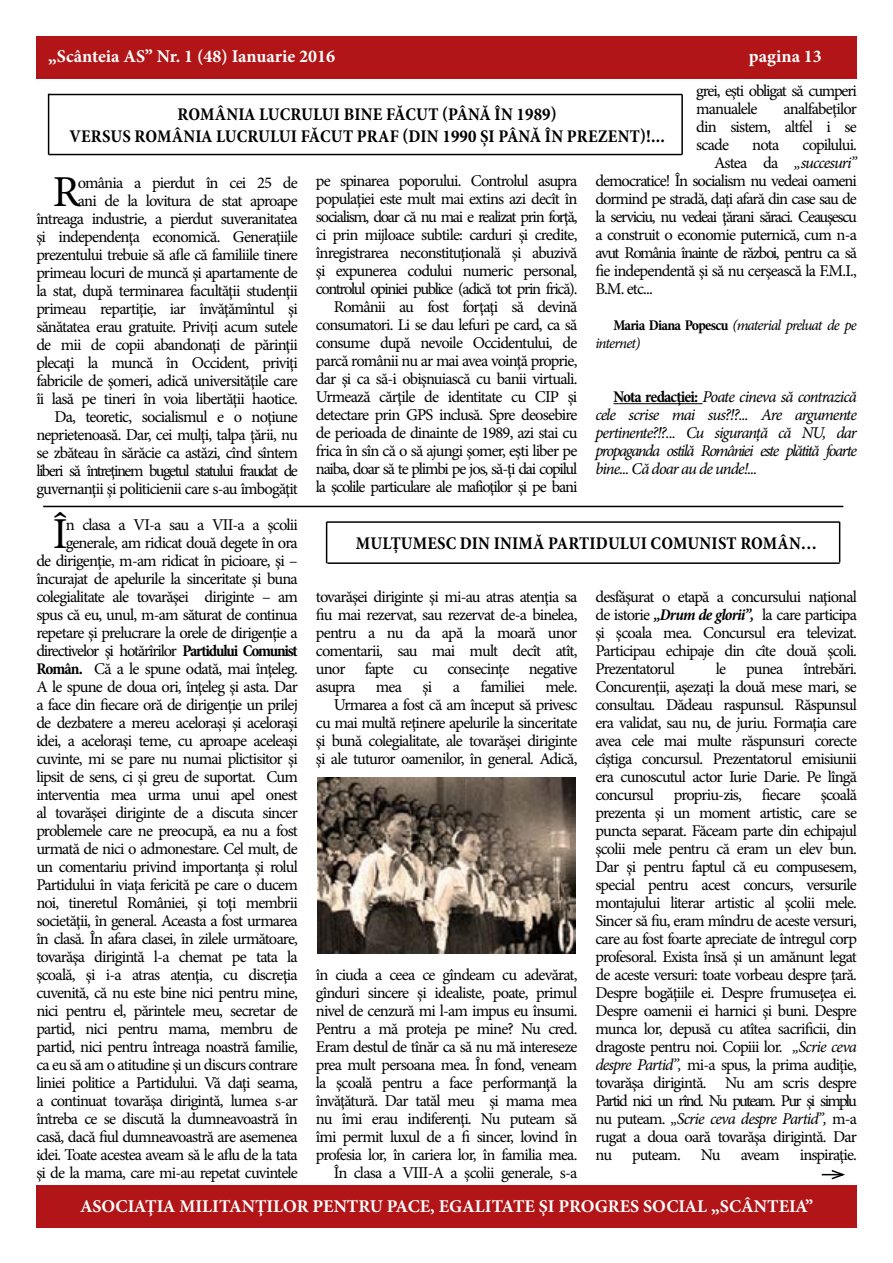
<style>
.page{position:relative;width:893px;height:1263px;background:#fff}
.page>*{position:absolute;margin:0;border:0;box-sizing:border-box;transform-origin:0 0}
.t1{font:44.25px "Minion Pro";color:#000}
.t2{font:700 condensed 18px "Minion Pro";letter-spacing:.01em;color:#000}
.t3{font:700 18px "Minion Pro";color:#fff}
.t4{font:16.5px/18px "Minion Pro";letter-spacing:-.05em;color:#000;text-align:right}
.t5{font:italic 16.5px/18px "Minion Pro";letter-spacing:-.085em;color:#000;text-align:justify}
.t6{font:16.5px "Minion Pro";letter-spacing:-.08em;color:#000}
.t7{font:16.5px/18px "Minion Pro";letter-spacing:-.07em;color:#000}
.t8{font:italic 16.5px "Minion Pro";letter-spacing:-.055em;color:#000}
.t9{font:italic 15px/18px "Minion Pro";letter-spacing:-.06em;color:#000}
.s1{font-style:normal}
.s2{font-weight:700;font-style:normal;font-stretch:condensed}
.s3{font-weight:700;font-stretch:condensed}
.s4{font-weight:700;font-style:italic;font-stretch:condensed}
.s5{font-style:italic}
</style>
<div class="page">
<div style="left:36px;top:1185px;width:821px;height:42px;background:#b11517"></div>
<div style="left:36px;top:36px;width:821px;height:42px;background:#b11517"></div>
<hr style="left:613px;top:403px;width:90px;height:1px;background:#000">
<hr style="left:49px;top:94px;width:633px;height:1px;background:#000">
<hr style="left:48px;top:94px;width:1px;height:61px;background:#000">
<hr style="left:49px;top:154px;width:633px;height:1px;background:#000">
<hr style="left:681px;top:95px;width:2px;height:60px;background:#000">
<hr style="left:43px;top:506px;width:800px;height:1px;background:#000">
<hr style="left:327px;top:521px;width:513px;height:2px;background:#000">
<hr style="left:326px;top:522px;width:1px;height:41px;background:#000">
<hr style="left:327px;top:562px;width:513px;height:2px;background:#000">
<hr style="left:839px;top:522px;width:1px;height:40px;background:#000">
<img style="left:317px;top:777px;width:259px;height:177px">
<svg style="left:822px;top:1170px;width:23px;height:10px"></svg>
<p class="t3" style="left:48px;top:43px;width:289px">„Scânteia AS” Nr. 1 (48) Ianuarie 2016</p>
<p class="t3" style="left:749px;top:43px;width:75px">pagina 13</p>
<p class="t7" style="left:696px;top:82px;width:162px">grei, eşti obligat să cumperi manualele</p>
<p class="t4" style="left:696px;top:100px;width:162px;text-align:justify;text-indent:87px">analfabeţilor din sistem, altfel i se scade</p>
<p class="t2" style="left:178px;top:102px;width:60px">ROMÂNIA</p>
<p class="t2" style="left:259px;top:102px;width:11px">LUCRULUI</p>
<p class="t2" style="left:344px;top:102px;width:11px">BINE</p>
<p class="t2" style="left:386px;top:102px;width:172px">FĂCUT (PÂNĂ ÎN 1989)</p>
<p class="t2" style="left:70px;top:123px;width:12px">VERSUS</p>
<p class="t2" style="left:135px;top:123px;width:60px">ROMÂNIA</p>
<p class="t2" style="left:216px;top:123px;width:11px">LUCRULUI</p>
<p class="t2" style="left:301px;top:123px;width:68px">FĂCUT PRAF</p>
<p class="t2" style="left:403px;top:123px;width:17px">(DIN</p>
<p class="t2" style="left:442px;top:123px;width:136px">1990 ȘI PÂNĂ ÎN PREZEN</p>
<p class="t2" style="left:630px;top:123px;width:37px">T)!...</p>
<p class="t4" style="left:752px;top:136px;width:29px">nota</p>
<p class="t4" style="left:803px;top:136px;width:56px">copilului.</p>
<p class="t8" style="left:714px;top:151px;width:144px"><span class="s1">Astea da</span> „succesuri”</p>
<p class="t4" style="left:595px;top:172px;width:263px">democratice! În socialism nu vedeai oameni</p>
<p class="t4" style="left:595px;top:190px;width:263px">dormind pe stradă, daţi afară din case sau de</p>
<p class="t6" style="left:595px;top:206px;width:263px">la serviciu, nu vedeai ţărani săraci. Ceauşescu</p>
<p class="t4" style="left:595px;top:226px;width:263px">a construit o economie puternică, cum n-a</p>
<p class="t6" style="left:595px;top:242px;width:263px">avut România înainte de război, pentru ca să</p>
<p class="t4" style="left:595px;top:262px;width:263px">fie independentă şi să nu cerşească la F.M.I.,</p>
<p class="t4" style="left:595px;top:280px;width:59px">B.M. etc...</p>
<p class="t9" style="left:595px;top:316px;width:263px;text-indent:18px"><span class="s2">MARIA DIANA POPESCU</span> (material preluat de pe internet)</p>
<p class="t4" style="left:36px;top:173px;width:263px">omânia a pierdut în cei 25 de<br>ani de la lovitura de stat aproape întreaga industrie, a pierdut suveranitatea şi independenţa economică. Generaţiile prezentului trebuie să afle că familiile tinere primeau locuri de muncă şi apartamente de la stat, după terminarea facultăţii studenţii primeau repartiţie, iar învăţămîntul şi sănătatea erau gratuite. Priviţi acum sutele de mii de copii abandonaţi de părinţii plecaţi la muncă în Occident, priviţi fabricile de şomeri, adică universităţile care îi lasă pe tineri în voia libertăţii haotice.<br>Da, teoretic, socialismul e o noţiune neprietenoasă. Dar, cei mulţi, talpa ţării, nu se zbăteau în sărăcie ca astăzi, cînd sîntem liberi să întreţinem bugetul statului fraudat de guvernanţii şi politicienii care s-au îmbogăţit</p>
<p class="t4" style="left:316px;top:172px;width:263px">pe spinarea poporului. Controlul asupra populaţiei este mult mai extins azi decît în socialism, doar că nu mai e realizat prin forţă, ci prin mijloace subtile: carduri şi credite, înregistrarea neconstituţională şi abuzivă şi expunerea codului numeric personal, controlul opiniei publice (adică tot prin frică).<br>Românii au fost forţaţi să devină consumatori. Li se dau lefuri pe card, ca să consume după nevoile Occidentului, de parcă românii nu ar mai avea voinţă proprie, dar şi ca să-i obişnuiască cu banii virtuali.<br>Urmează cărţile de identitate cu CIP şi detectare prin GPS inclusă. Spre deosebire de perioada de dinainte de 1989, azi stai cu frica în sîn că o să ajungi şomer, eşti liber pe naiba, doar să te plimbi pe jos, să-ţi dai copilul la şcolile particulare ale mafioţilor şi pe bani</p>
<h1 class="t1" style="left:53px;top:162px;width:29px">R</h1>
<p class="t5" style="left:595px;top:388px;width:263px;text-indent:18px"><span class="s2">NOTA REDACŢIEI:</span> Poate cineva să contrazică cele scrise mai sus?!?... Are argumente pertinente?!?... Cu siguranță că NU, dar propaganda ostilă României este plătită foarte bine... Că doar au de unde!...</p>
<h1 class="t1" style="left:53px;top:504px;width:17px">Î</h1>
<p class="t4" style="left:36px;top:515px;width:263px">n clasa a VI-a sau a VII-a a şcolii generale, am ridicat două degete în ora<br>de dirigenţie, m-am ridicat în picioare, şi – încurajat de apelurile la sinceritate şi buna colegialitate ale tovarăşei diriginte – am spus că eu, unul, m-am săturat de continua repetare şi prelucrare la orele de dirigenţie a directivelor şi hotărîrilor <span class="s3">PARTIDULUI COMUNIST ROMÂN.</span> Că a le spune odată, mai înţeleg.<br>A le spune de doua ori, înţeleg şi asta. Dar a face din fiecare oră de dirigenţie un prilej de dezbatere a mereu aceloraşi şi aceloraşi idei, a aceloraşi teme, cu aproape aceleaşi cuvinte, mi se pare nu numai plictisitor şi lipsit de sens, ci şi greu de suportat. Cum interventia mea urma unui apel onest al tovarăşei diriginte de a discuta sincer problemele care ne preocupă, ea nu a fost urmată de nici o admonestare. Cel mult, de un comentariu privind importanţa şi rolul Partidului în viaţa fericită pe care o ducem noi, tineretul României, şi toţi membrii societăţii, în general. Aceasta a fost urmarea în clasă. În afara clasei, în zilele următoare, tovarăşa dirigintă l-a chemat pe tata la şcoală, şi i-a atras atenţia, cu discreţia cuvenită, că nu este bine nici pentru mine, nici pentru el, părintele meu, secretar de partid, nici pentru mama, membru de partid, nici pentru întreaga noastră familie, ca eu să am o atitudine şi un discurs contrare liniei politice a Partidului. Vă daţi seama, a continuat tovarăşa dirigintă, lumea s-ar întreba ce se discută la dumneavoastră în casă, dacă fiul dumneavoastră are asemenea idei. Toate acestea aveam să le aflu de la tata şi de la mama, care mi-au repetat cuvintele</p>
<p class="t2" style="left:356px;top:530px;width:58px">MULȚUMESC</p>
<p class="t2" style="left:460px;top:530px;width:11px">DIN</p>
<p class="t2" style="left:494px;top:530px;width:11px">INIM</p>
<p class="t2" style="left:533px;top:530px;width:67px">Ă PARTIDULUI</p>
<p class="t2" style="left:651px;top:530px;width:23px">COMUNIS</p>
<p class="t2" style="left:726px;top:530px;width:92px">T ROMÂN…</p>
<p class="t4" style="left:316px;top:587px;width:263px">tovarăşei diriginte şi mi-au atras atenţia sa fiu mai rezervat, sau rezervat de-a binelea, pentru a nu da apă la moară unor comentarii, sau mai mult decît atît, unor fapte cu consecinţe negative asupra mea şi a familiei mele.<br>Urmarea a fost că am început să privesc cu mai multă reţinere apelurile la sinceritate şi bună colegialitate, ale tovarăşei diriginte şi ale tuturor oamenilor, în general. Adică,</p>
<p class="t4" style="left:316px;top:965px;width:263px">în ciuda a ceea ce gîndeam cu adevărat, gînduri sincere şi idealiste, poate, primul nivel de cenzură mi l-am impus eu însumi.<br>Pentru a mă proteja pe mine? Nu cred.<br>Eram destul de tînăr ca să nu mă intereseze prea mult persoana mea. În fond, veneam la şcoală pentru a face performanţă la învăţătură. Dar tatăl meu şi mama mea nu îmi erau indiferenţi. Nu puteam să îmi permit luxul de a fi sincer, lovind în profesia lor, în cariera lor, în familia mea.<br>În clasa a VIII-A a şcolii generale, s-a</p>
<p class="t4" style="left:595px;top:587px;width:263px;text-align:justify">desfăşurat o etapă a concursului naţional de istorie <span class="s4">„Drum de glorii”,</span> la care participa şi şcoala mea. Concursul era televizat.<br>Participau echipaje din cîte două şcoli.<br>Prezentatorul</p>
<p class="t4" style="left:595px;top:659px;width:263px;text-align:justify;text-indent:120px">le punea întrebări.<br>Concurenţii, aşezaţi la două mese mari, se consultau. Dădeau raspunsul. Răspunsul era validat, sau nu, de juriu. Formaţia care avea cele mai multe răspunsuri corecte cîştiga concursul. Prezentatorul emisiunii era cunoscutul actor Iurie Darie. Pe lîngă concursul propriu-zis, fiecare şcoală prezenta şi un moment artistic, care se puncta separat. Făceam parte din echipajul şcolii mele pentru că eram un elev bun.<br>Dar şi pentru faptul că eu compusesem, special pentru acest concurs, versurile montajului literar artistic al şcolii mele.<br>Sincer să fiu, eram mîndru de aceste versuri, care au fost foarte apreciate de întregul corp profesoral. Exista însă şi un amănunt legat de aceste versuri: toate vorbeau despre ţară.<br>Despre bogăţiile ei. Despre frumuseţea ei.<br>Despre oamenii ei harnici şi buni. Despre munca lor, depusă cu atîtea sacrificii, din dragoste pentru noi. Copiii lor. <span class="s5">„Scrie ceva despre Partid”,</span> mi-a spus, la prima audiţie, tovarăşa dirigintă. Nu am scris despre Partid nici un rînd. Nu puteam. Pur şi simplu nu puteam. <span class="s5">„Scrie ceva despre Partid”,</span> m-a rugat a doua oară tovarăşa dirigintă. Dar nu puteam. Nu aveam inspiraţie.</p>
<p class="t3" style="left:80px;top:1194px;width:735px">ASOCIAŢIA MILITANŢILOR PENTRU PACE, EGALITATE ŞI PROGRES SOCIAL „SCÂNTEIA”</p>
</div>
